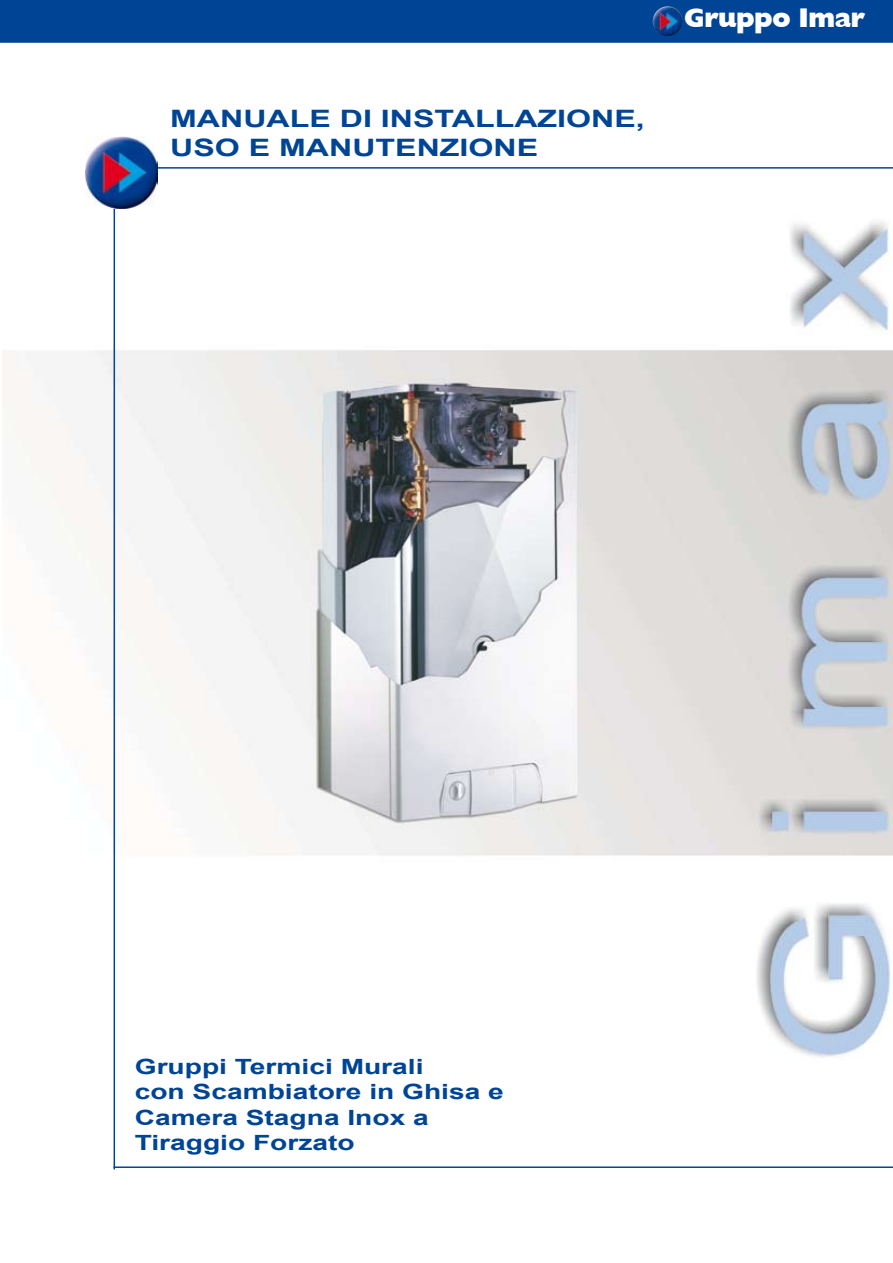
<style>
.page{position:relative;width:893px;height:1263px;background:#fff}
.page>*{position:absolute;margin:0;border:0;box-sizing:border-box;transform-origin:0 0}
.t1{font:27px "Garrison Extra Bold Sans BOLD";letter-spacing:-.03em;color:#fff}
.t2{font:27px "Times";letter-spacing:-.03em;color:#fff}
.t3{font:700 24px/28.8px "Arial";color:#004595;scale:1.34 1}
.t4{font:700 21px/25.2px "Arial";color:#004595;scale:1.34 1}
</style>
<div class="page">
<img style="left:2px;top:215px;width:891px;height:854px">
<div style="left:1px;top:1px;width:891px;height:41px;background:#004595"></div>
<div style="left:0;top:0;width:893px;height:43px;border:2px solid #004595"></div>
<hr style="left:150px;top:167px;width:743px;height:2px;background:#004595">
<hr style="left:114px;top:174px;width:1px;height:995px;background:#004595">
<hr style="left:114px;top:1166px;width:779px;height:2px;background:#004595">
<img style="left:85px;top:136px;width:72px;height:72px">
<img style="left:653px;top:6px;width:29px;height:30px;border-radius:50%">
<p class="t3" style="left:170px;top:105px;width:356px">Manuale di installazione, uso e manutenzione</p>
<p class="t1" style="left:684px;top:2px;width:183px">Gruppo Imar</p>
<p class="t2" style="left:714px;top:5px;width:107px">uppo Imar</p>
<p class="t4" style="left:135px;top:1055px;width:277px">Gruppi Termici Murali<br>con Scambiatore in Ghisa e<br>Camera Stagna Inox a<br>Tiraggio Forzato</p>
</div>
